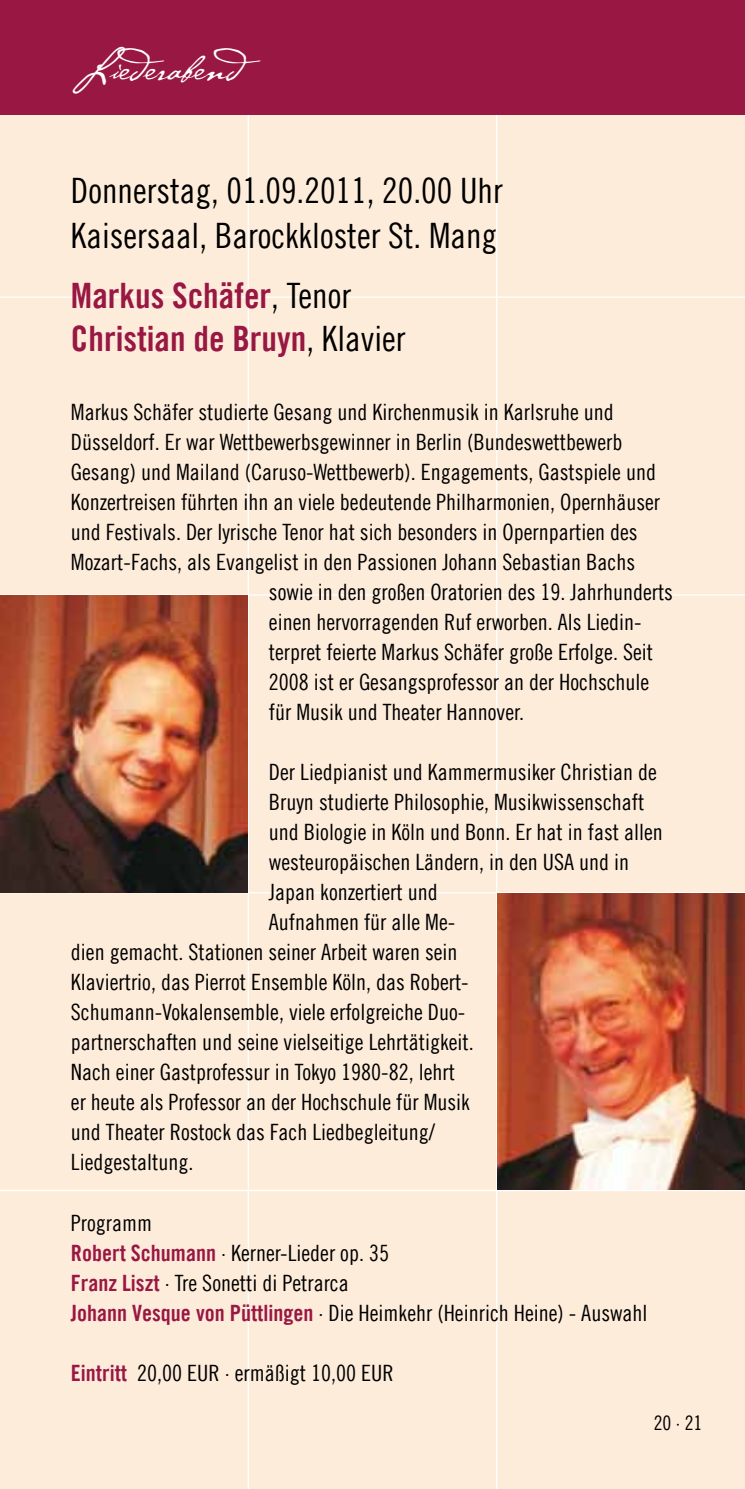
<style>
.page{position:relative;width:745px;height:1489px;background:#fff}
.page>*{position:absolute;margin:0;border:0;box-sizing:border-box;transform-origin:0 0}
.t1{font:45px "P22 Cezanne";color:#fff}
.t2{font:35px/45px "Trade Gothic LT Com Cn 18";color:#000}
.t3{font:35px/42px "Trade Gothic LT Com Bd Cn 20";color:#991743}
.t4{font:22.5px/30px "Trade Gothic LT Com Cn 18";color:#000}
.t5{font:20px "Trade Gothic LT Com Cn 18";color:#000}
.s1{font-family:"Trade Gothic LT Com Cn 18";color:#000}
.s2{font-family:"Trade Gothic LT Com Bd Cn 20";color:#991743}
</style>
<div class="page">
<div style="left:0;top:0;width:744px;height:1488px;background:#feecdb"></div>
<hr style="left:0;top:296px;width:744px;height:2px;background:#fff">
<hr style="left:0;top:594px;width:744px;height:1px;background:#fff">
<hr style="left:495px;top:0;width:2px;height:1488px;background:#fff">
<hr style="left:247px;top:0;width:2px;height:1488px;background:#fff">
<hr style="left:0;top:892px;width:744px;height:1px;background:#fff">
<hr style="left:0;top:1189px;width:744px;height:2px;background:#fff">
<div style="left:0;top:0;width:744px;height:115px;background:#991743"></div>
<img style="left:497px;top:893px;width:247px;height:296px">
<img style="left:0;top:595px;width:247px;height:297px">
<h1 class="t1" style="left:71px;top:37px;width:203px">Liederabend</h1>
<h2 class="t2" style="left:71px;top:168px;width:433px">Donnerstag, 01.09.2011, 20.00 Uhr<br>Kaisersaal, Barockkloster St. Mang</h2>
<h2 class="t3" style="left:71px;top:275px;width:336px">Markus Schäfer<span class="s1">, Tenor<br></span>Christian de Bruyn<span class="s1">, Klavier</span></h2>
<p class="t4" style="left:71px;top:397px;width:544px">Markus Schäfer studierte Gesang und Kirchenmusik in Karlsruhe und</p>
<p class="t4" style="left:71px;top:427px;width:552px">Düsseldorf. Er war Wettbewerbsgewinner in Berlin (Bundeswettbewerb</p>
<p class="t4" style="left:71px;top:457px;width:586px">Gesang) und Mailand (Caruso-Wettbewerb). Engagements, Gastspiele und</p>
<p class="t4" style="left:71px;top:487px;width:590px">Konzertreisen führten ihn an viele bedeutende Philharmonien, Opernhäuser</p>
<p class="t4" style="left:71px;top:517px;width:568px">und Festivals. Der lyrische Tenor hat sich besonders in Opernpartien des</p>
<p class="t4" style="left:71px;top:547px;width:565px">Mozart-Fachs, als Evangelist in den Passionen Johann Sebastian Bachs</p>
<p class="t4" style="left:269px;top:577px;width:405px">sowie in den großen Oratorien des 19. Jahrhunderts</p>
<p class="t4" style="left:269px;top:607px;width:374px">einen hervorragenden Ruf erworben. Als Liedin-</p>
<p class="t4" style="left:269px;top:637px;width:385px">terpret feierte Markus Schäfer große Erfolge. Seit</p>
<p class="t4" style="left:269px;top:667px;width:381px">2008 ist er Gesangsprofessor an der Hochschule</p>
<p class="t4" style="left:269px;top:697px;width:256px">für Musik und Theater Hannover.</p>
<p class="t4" style="left:269px;top:757px;width:389px">Der Liedpianist und Kammermusiker Christian de</p>
<p class="t4" style="left:269px;top:787px;width:376px">Bruyn studierte Philosophie, Musikwissenschaft</p>
<p class="t4" style="left:269px;top:817px;width:395px">und Biologie in Köln und Bonn. Er hat in fast allen</p>
<p class="t4" style="left:269px;top:847px;width:361px">westeuropäischen Ländern, in den USA und in</p>
<p class="t4" style="left:269px;top:877px;width:170px">Japan konzertiert und</p>
<p class="t4" style="left:269px;top:907px;width:188px">Aufnahmen für alle Me-</p>
<p class="t4" style="left:71px;top:937px;width:388px">dien gemacht. Stationen seiner Arbeit waren sein</p>
<p class="t4" style="left:71px;top:967px;width:399px">Klaviertrio, das Pierrot Ensemble Köln, das Robert-</p>
<p class="t4" style="left:71px;top:997px;width:396px">Schumann-Vokalensemble, viele erfolgreiche Duo-</p>
<p class="t4" style="left:71px;top:1027px;width:404px">partnerschaften und seine vielseitige Lehrtätigkeit.</p>
<p class="t4" style="left:71px;top:1057px;width:385px">Nach einer Gastprofessur in Tokyo 1980-82, lehrt</p>
<p class="t4" style="left:71px;top:1087px;width:400px">er heute als Professor an der Hochschule für Musik</p>
<p class="t4" style="left:71px;top:1117px;width:365px">und Theater Rostock das Fach Liedbegleitung/</p>
<p class="t4" style="left:71px;top:1147px;width:124px">Liedgestaltung.</p>
<p class="t4" style="left:71px;top:1207px;width:577px">Programm<br><span class="s2">Robert Schumann</span> · Kerner-Lieder op. 35<br><span class="s2">Franz Liszt</span> · Tre Sonetti di Petrarca<br><span class="s2">Johann Vesque von Püttlingen</span> · Die Heimkehr (Heinrich Heine) - Auswahl</p>
<p class="t4" style="left:71px;top:1357px;width:324px"><span class="s2">Eintritt</span> 20,00 EUR · ermäßigt 10,00 EUR</p>
<p class="t5" style="left:653px;top:1410px;width:50px">20 · 21</p>
</div>
